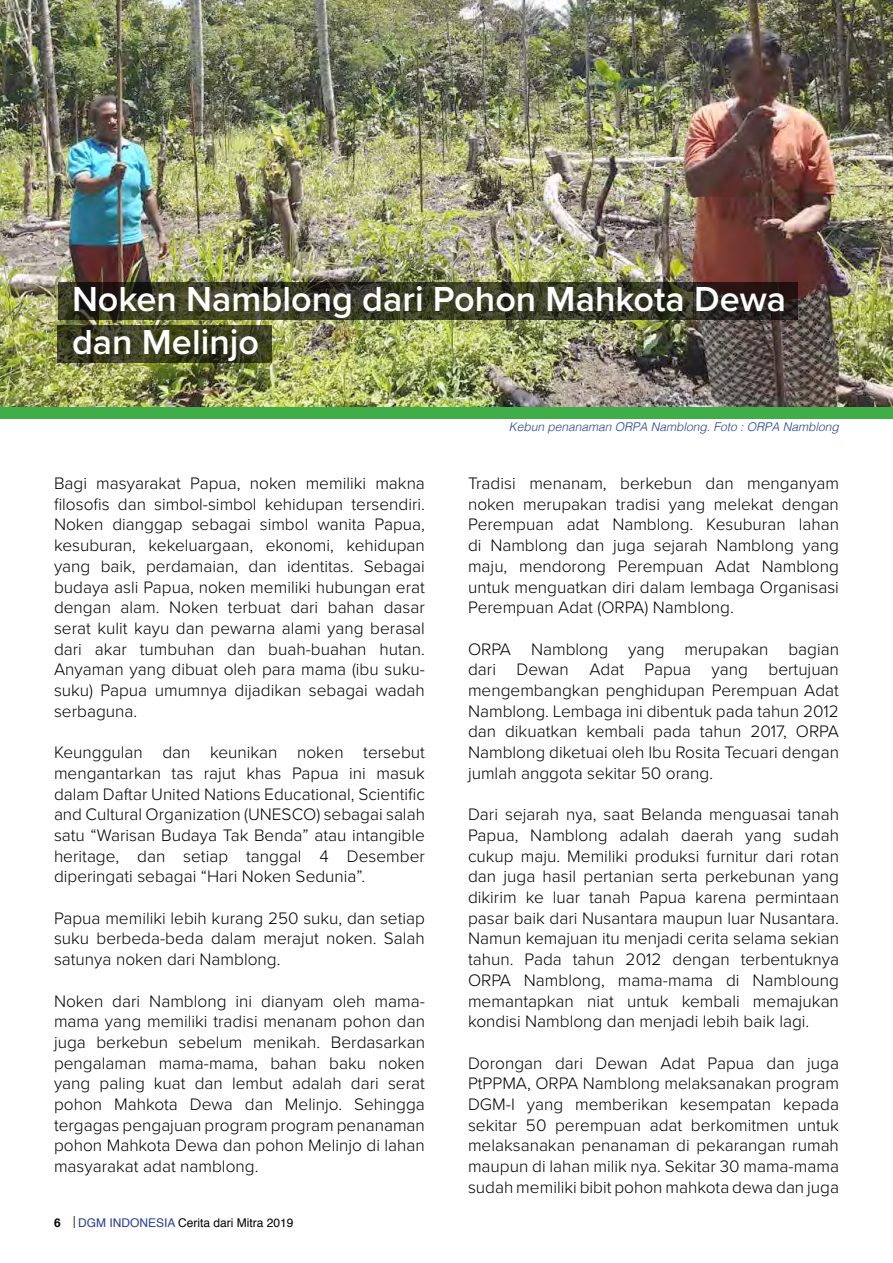
<style>
.page{position:relative;width:893px;height:1263px;background:#fff}
.page>*{position:absolute;margin:0;border:0;box-sizing:border-box;transform-origin:0 0}
.t1{font:600 36px/43.2px "Proxima Nova";color:#fff}
.t2{font:300 17.25px/20.7px "Proxima Nova";color:#000;text-align:justify}
.t3{font:italic 300 12px "Helvetica";color:#25408f}
.t4{font:12px "Helvetica";color:#000}
.s1{font-weight:700}
.s2{font-family:"Minion Pro"}
.s3{color:#25408f}
</style>
<div class="page">
<img style="left:0;top:0;width:893px;height:406px">
<svg style="left:236px;top:65px;width:4px;height:5px"></svg>
<svg style="left:58px;top:326px;width:214px;height:37px;background:#393c1f"></svg>
<div style="left:0;top:406px;width:893px;height:12px;background:#41ad49"></div>
<svg style="left:58px;top:282px;width:740px;height:38px;background:#353623"></svg>
<h1 class="t1" style="left:72px;top:276px;width:716px">Noken Namblong dari Pohon Mahkota Dewa dan Melinjo</h1>
<p class="t2" style="left:54px;top:472px;width:372px">Bagi masyarakat Papua, noken memiliki makna filosofis dan simbol-simbol kehidupan tersendiri.<br>Noken dianggap sebagai simbol wanita Papua, kesuburan, kekeluargaan, ekonomi, kehidupan yang baik, perdamaian, dan identitas. Sebagai budaya asli Papua, noken memiliki hubungan erat dengan alam. Noken terbuat dari bahan dasar serat kulit kayu dan pewarna alami yang berasal dari akar tumbuhan dan buah-buahan hutan.<br>Anyaman yang dibuat oleh para mama (ibu suku&shy;suku) Papua umumnya dijadikan sebagai wadah serbaguna.</p>
<p class="t2" style="left:54px;top:741px;width:372px">Keunggulan dan keunikan noken tersebut mengantarkan tas rajut khas Papua ini masuk dalam Daftar United Nations Educational, Scientific and Cultural Organization (UNESCO) sebagai salah satu “Warisan Budaya Tak Benda” atau intangible heritage, dan setiap tanggal 4 Desember diperingati sebagai “Hari Noken Sedunia”.</p>
<p class="t2" style="left:54px;top:907px;width:372px">Papua memiliki lebih kurang 250 suku, dan setiap suku berbeda-beda dalam merajut noken. Salah satunya noken dari Namblong.</p>
<p class="t2" style="left:54px;top:989px;width:372px">Noken dari Namblong ini dianyam oleh mama&shy;mama yang memiliki tradisi menanam pohon dan juga berkebun sebelum menikah. Berdasarkan pengalaman mama-mama, bahan baku noken yang paling kuat dan lembut adalah dari serat pohon Mahkota Dewa dan Melinjo. Sehingga tergagas pengajuan program program penanaman pohon Mahkota Dewa dan pohon Melinjo di lahan masyarakat adat namblong.</p>
<p class="t4" style="left:54px;top:1213px;width:241px"><span class="s1">6</span> <span class="s2">|</span> <span class="s3">DGM INDONESIA</span> Cerita dari Mitra 2019</p>
<p class="t3" style="left:509px;top:416px;width:332px">Kebun penanaman ORPA Namblong. Foto : ORPA Namblong</p>
<p class="t2" style="left:468px;top:472px;width:372px">Tradisi menanam, berkebun dan menganyam noken merupakan tradisi yang melekat dengan Perempuan adat Namblong. Kesuburan lahan di Namblong dan juga sejarah Namblong yang maju, mendorong Perempuan Adat Namblong untuk menguatkan diri dalam lembaga Organisasi Perempuan Adat (ORPA) Namblong.</p>
<p class="t2" style="left:468px;top:637px;width:372px">ORPA Namblong yang merupakan bagian dari Dewan Adat Papua yang bertujuan mengembangkan penghidupan Perempuan Adat Namblong. Lembaga ini dibentuk pada tahun 2012 dan dikuatkan kembali pada tahun 2017, ORPA Namblong diketuai oleh Ibu Rosita Tecuari dengan jumlah anggota sekitar 50 orang.</p>
<p class="t2" style="left:468px;top:803px;width:372px">Dari sejarah nya, saat Belanda menguasai tanah Papua, Namblong adalah daerah yang sudah cukup maju. Memiliki produksi furnitur dari rotan dan juga hasil pertanian serta perkebunan yang dikirim ke luar tanah Papua karena permintaan pasar baik dari Nusantara maupun luar Nusantara.<br>Namun kemajuan itu menjadi cerita selama sekian tahun. Pada tahun 2012 dengan terbentuknya ORPA Namblong, mama-mama di Nambloung memantapkan niat untuk kembali memajukan kondisi Namblong dan menjadi lebih baik lagi.</p>
<p class="t2" style="left:468px;top:1051px;width:372px">Dorongan dari Dewan Adat Papua dan juga PtPPMA, ORPA Namblong melaksanakan program DGM-I yang memberikan kesempatan kepada sekitar 50 perempuan adat berkomitmen untuk melaksanakan penanaman di pekarangan rumah maupun di lahan milik nya. Sekitar 30 mama-mama sudah memiliki bibit pohon mahkota dewa dan juga</p>
</div>
